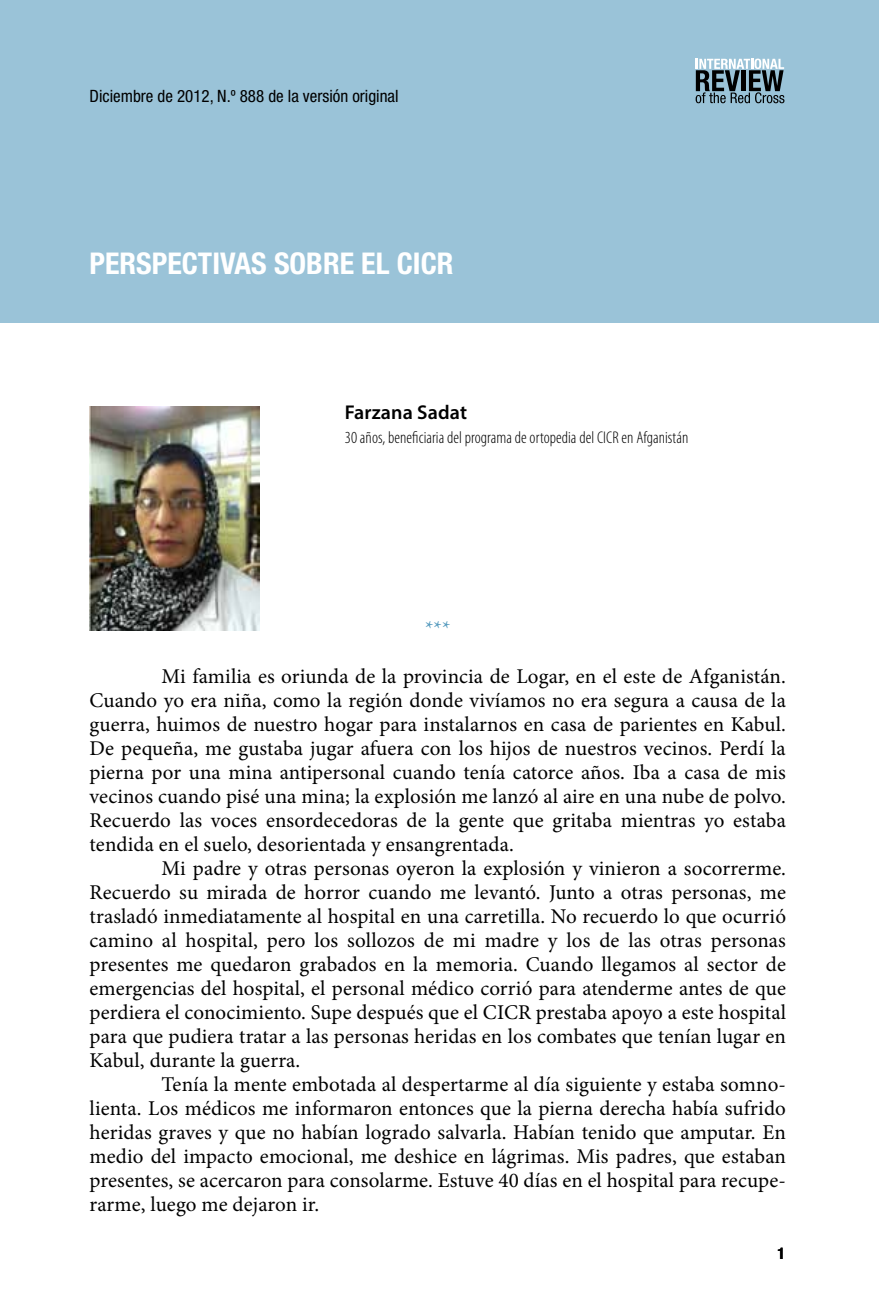
<style>
.page{position:relative;width:879px;height:1304px;background:#fff}
.page>*{position:absolute;margin:0;border:0;box-sizing:border-box;transform-origin:0 0}
.t1{font:700 condensed 30px "Helvetica Neue LT Std";color:#fff}
.t2{font:21px/24px "Minion Pro";letter-spacing:.005em;color:#000;text-align:justify}
.t3{font:21px "Minion Pro";color:#569bbe}
.t4{font:600 20px "Myriad Pro";letter-spacing:.005em;color:#000}
.t5{font:300 condensed 17px "Myriad Pro";letter-spacing:.005em;color:#000}
.t6{font:condensed 17px "Helvetica Neue LT Std";color:#000}
.t7{font:700 condensed 16px "Helvetica Neue LT Std";color:#000}
</style>
<div class="page">
<div style="left:0;top:0;width:879px;height:323px;background:#9ac3d8"></div>
<svg style="left:696px;top:59px;width:88px;height:44px"></svg>
<img style="left:90px;top:406px;width:169px;height:225px">
<p class="t6" style="left:90px;top:86px;width:310px">Diciembre de 2012, N.º 888 de la versión original</p>
<h1 class="t1" style="left:90px;top:245px;width:365px">PERSPECTIVAS SOBRE EL CICR</h1>
<p class="t4" style="left:345px;top:399px;width:124px">Farzana Sadat</p>
<p class="t5" style="left:345px;top:427px;width:345px">30 años, beneficiaria del programa de ortopedia del CICR en Afganistán</p>
<p class="t3" style="left:425px;top:614px;width:27px">***</p>
<p class="t2" style="left:90px;top:664px;width:698px;text-indent:72px">Mi familia es oriunda de la provincia de Logar, en el este de Afganistán.<br>Cuando yo era niña, como la región donde vivíamos no era segura a causa de la guerra, huimos de nuestro hogar para instalarnos en casa de parientes en Kabul.<br>De pequeña, me gustaba jugar afuera con los hijos de nuestros vecinos. Perdí la pierna por una mina antipersonal cuando tenía catorce años. Iba a casa de mis vecinos cuando pisé una mina; la explosión me lanzó al aire en una nube de polvo.<br>Recuerdo las voces ensordecedoras de la gente que gritaba mientras yo estaba tendida en el suelo, desorientada y ensangrentada.</p>
<p class="t2" style="left:90px;top:856px;width:698px;text-indent:72px">Mi padre y otras personas oyeron la explosión y vinieron a socorrerme.<br>Recuerdo su mirada de horror cuando me levantó. Junto a otras personas, me trasladó inmediatamente al hospital en una carretilla. No recuerdo lo que ocurrió camino al hospital, pero los sollozos de mi madre y los de las otras personas presentes me quedaron grabados en la memoria. Cuando llegamos al sector de emergencias del hospital, el personal médico corrió para atenderme antes de que perdiera el conocimiento. Supe después que el CICR prestaba apoyo a este hospital para que pudiera tratar a las personas heridas en los combates que tenían lugar en Kabul, durante la guerra.</p>
<p class="t2" style="left:90px;top:1072px;width:698px;text-indent:72px">Tenía la mente embotada al despertarme al día siguiente y estaba somno&shy;lienta. Los médicos me informaron entonces que la pierna derecha había sufrido heridas graves y que no habían logrado salvarla. Habían tenido que amputar. En medio del impacto emocional, me deshice en lágrimas. Mis padres, que estaban presentes, se acercaron para consolarme. Estuve 40 días en el hospital para recupe&shy;rarme, luego me dejaron ir.</p>
<p class="t7" style="left:777px;top:1243px;width:9px">1</p>
</div>
